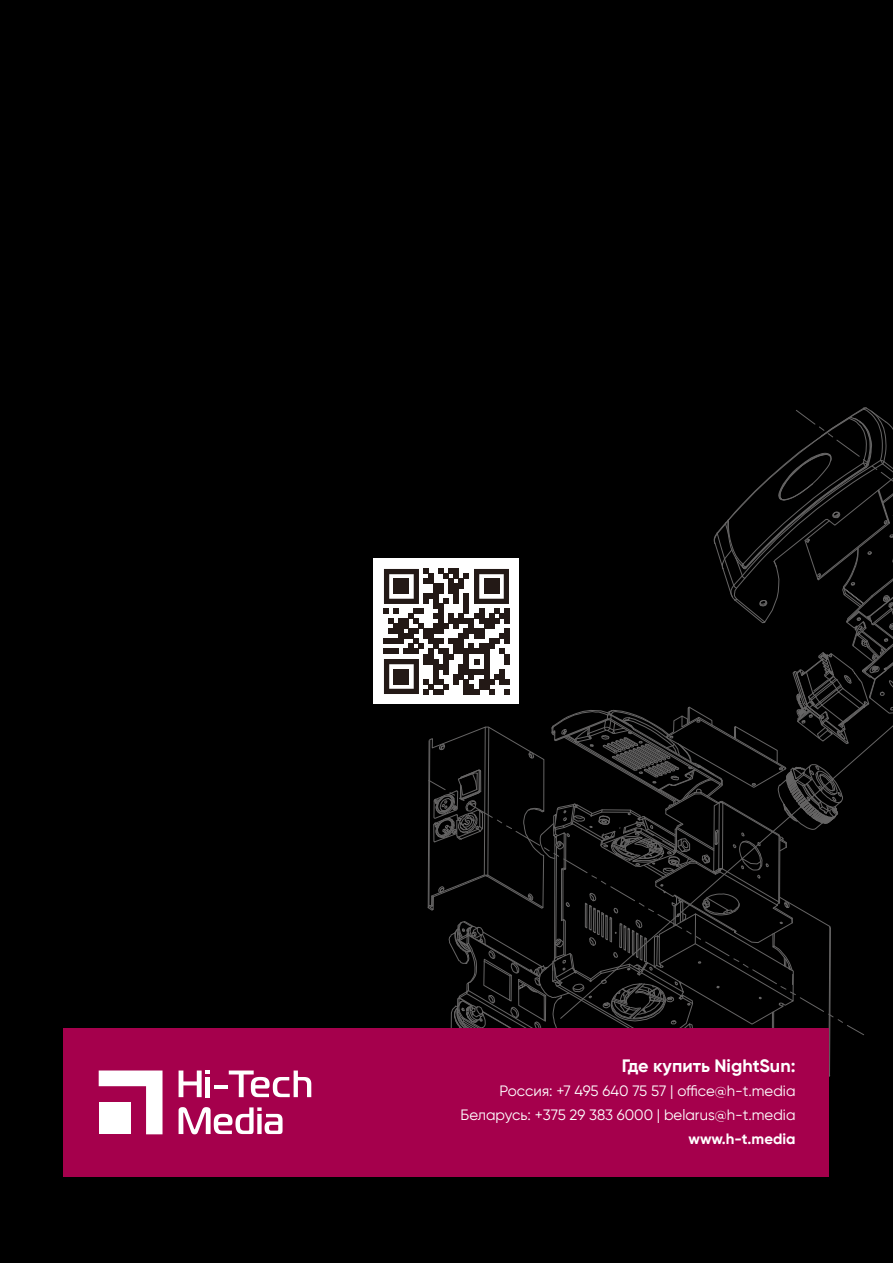
<style>
.page{position:relative;width:893px;height:1263px;background:#000}
.page>*{position:absolute;margin:0;border:0;box-sizing:border-box;transform-origin:0 0}
.t1{font:700 18px "Gilroy";color:#fff}
.t2{font:15px/24px "Gilroy";color:#fff;text-align:right}
.t3{font:700 15px "Gilroy";color:#fff}
</style>
<div class="page">
<div style="left:64px;top:1028px;width:765px;height:149px;background:#a5004c"></div>
<svg style="left:179px;top:1070px;width:31px;height:27px"></svg>
<div style="left:205px;top:1077px;width:5px;height:20px;background:#fff"></div>
<hr style="left:215px;top:1085px;width:13px;height:4px;background:#fff">
<svg style="left:229px;top:1070px;width:82px;height:27px"></svg>
<svg style="left:99px;top:1070px;width:64px;height:64px"></svg>
<div style="left:99px;top:1102px;width:32px;height:32px;background:#fff"></div>
<svg style="left:179px;top:1107px;width:104px;height:27px"></svg>
<div style="left:374px;top:559px;width:145px;height:145px;background:#fff"></div>
<svg style="left:384px;top:407px;width:509px;height:753px"></svg>
<div style="left:394px;top:579px;width:15px;height:15px;background:#231916"></div>
<div style="left:484px;top:579px;width:15px;height:15px;background:#231916"></div>
<div style="left:394px;top:669px;width:15px;height:15px;background:#231916"></div>
<p class="t1" style="left:622px;top:1054px;width:175px">Где купить NightSun:</p>
<p class="t2" style="left:461px;top:1079px;width:336px">Россия: +7 495 640 75 57 | office@h-t.media<br>Беларусь: +375 29 383 6000 | belarus@h-t.media</p>
<p class="t3" style="left:688px;top:1129px;width:109px">www.h-t.media</p>
</div>
